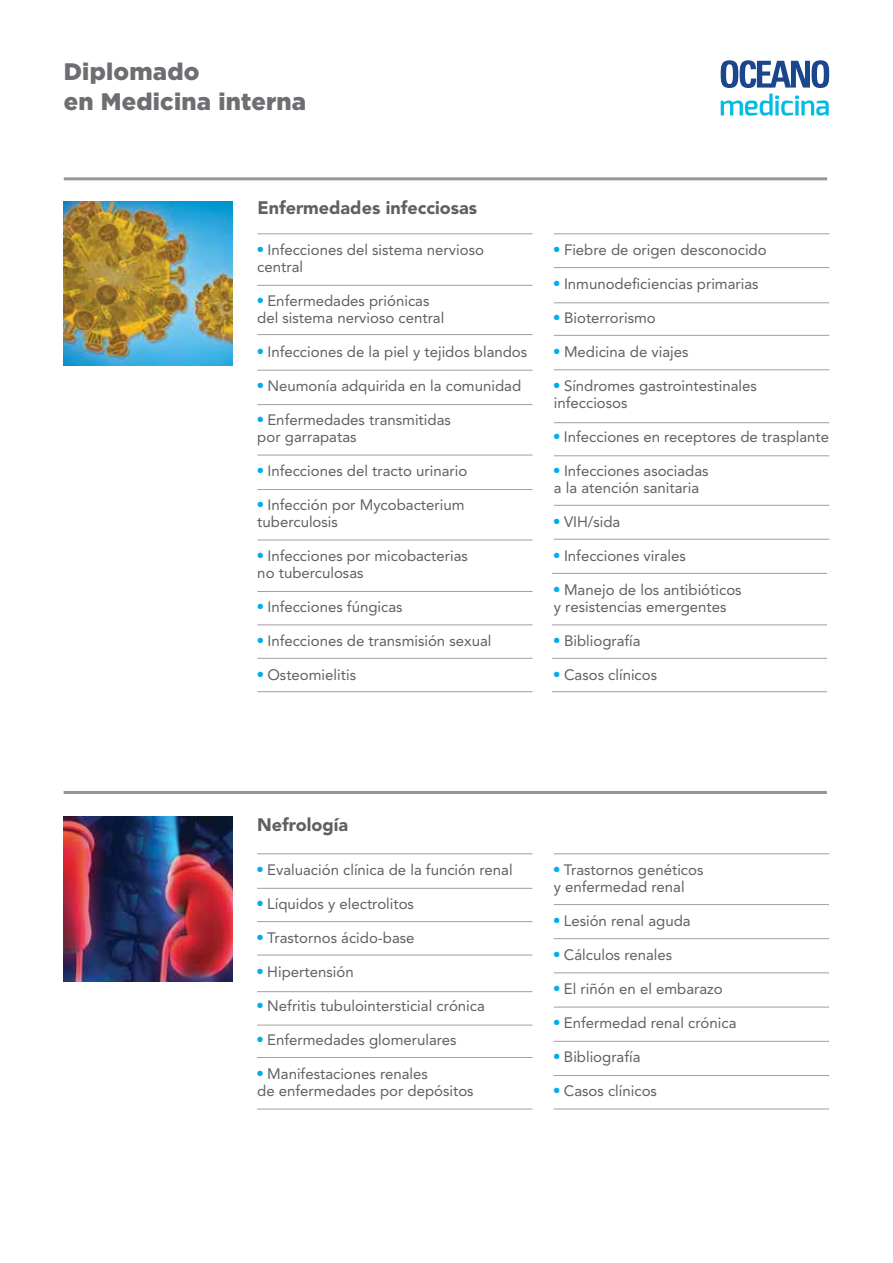
<style>
.page{position:relative;width:893px;height:1263px;background:#fff}
.page>*{position:absolute;margin:0;border:0;box-sizing:border-box;transform-origin:0 0}
.t1{font:900 23.85px/30px "Gotham";letter-spacing:.01em;color:#6d6e71}
.t2{font:900 18px "Avenir";color:#5f6062}
.t3{font:15px/17px "Avenir";color:#5f6062}
</style>
<div class="page">
<svg style="left:721px;top:94px;width:108px;height:22px"></svg>
<svg style="left:721px;top:60px;width:108px;height:28px"></svg>
<hr style="left:64px;top:177px;width:763px;height:3px;background:#939598">
<hr style="left:257px;top:233px;width:276px;height:1px;background:#9d9fa2">
<hr style="left:554px;top:233px;width:275px;height:1px;background:#9d9fa2">
<hr style="left:257px;top:285px;width:276px;height:1px;background:#9d9fa2">
<hr style="left:554px;top:267px;width:275px;height:1px;background:#9d9fa2">
<hr style="left:257px;top:334px;width:276px;height:1px;background:#9d9fa2">
<hr style="left:554px;top:335px;width:275px;height:1px;background:#9d9fa2">
<hr style="left:554px;top:422px;width:275px;height:1px;background:#9d9fa2">
<hr style="left:554px;top:455px;width:275px;height:1px;background:#9d9fa2">
<hr style="left:554px;top:505px;width:275px;height:1px;background:#9d9fa2">
<hr style="left:554px;top:539px;width:275px;height:1px;background:#9d9fa2">
<hr style="left:554px;top:302px;width:275px;height:1px;background:#9d9fa2">
<hr style="left:257px;top:404px;width:276px;height:1px;background:#9d9fa2">
<hr style="left:257px;top:489px;width:276px;height:1px;background:#9d9fa2">
<hr style="left:257px;top:591px;width:276px;height:1px;background:#9d9fa2">
<hr style="left:257px;top:624px;width:276px;height:1px;background:#9d9fa2">
<hr style="left:257px;top:658px;width:276px;height:1px;background:#9d9fa2">
<hr style="left:552px;top:658px;width:275px;height:1px;background:#9d9fa2">
<hr style="left:552px;top:573px;width:275px;height:1px;background:#9d9fa2">
<hr style="left:257px;top:691px;width:276px;height:1px;background:#9d9fa2">
<hr style="left:552px;top:691px;width:275px;height:1px;background:#9d9fa2">
<hr style="left:552px;top:624px;width:275px;height:1px;background:#9d9fa2">
<hr style="left:257px;top:370px;width:276px;height:1px;background:#9d9fa2">
<hr style="left:257px;top:455px;width:276px;height:1px;background:#9d9fa2">
<hr style="left:257px;top:540px;width:276px;height:1px;background:#9d9fa2">
<hr style="left:554px;top:369px;width:275px;height:1px;background:#9d9fa2">
<img style="left:64px;top:201px;width:169px;height:164px">
<hr style="left:64px;top:791px;width:763px;height:3px;background:#939598">
<hr style="left:257px;top:853px;width:275px;height:1px;background:#9d9fa2">
<hr style="left:554px;top:853px;width:275px;height:1px;background:#9d9fa2">
<hr style="left:257px;top:888px;width:275px;height:1px;background:#9d9fa2">
<hr style="left:554px;top:904px;width:275px;height:1px;background:#9d9fa2">
<hr style="left:257px;top:921px;width:275px;height:1px;background:#9d9fa2">
<hr style="left:554px;top:972px;width:275px;height:1px;background:#9d9fa2">
<hr style="left:554px;top:1041px;width:275px;height:1px;background:#9d9fa2">
<hr style="left:554px;top:1108px;width:275px;height:1px;background:#9d9fa2">
<hr style="left:257px;top:1057px;width:275px;height:1px;background:#9d9fa2">
<hr style="left:257px;top:1109px;width:275px;height:1px;background:#9d9fa2">
<hr style="left:554px;top:938px;width:275px;height:1px;background:#9d9fa2">
<hr style="left:257px;top:991px;width:275px;height:1px;background:#9d9fa2">
<hr style="left:257px;top:1025px;width:275px;height:1px;background:#9d9fa2">
<hr style="left:257px;top:955px;width:275px;height:1px;background:#9d9fa2">
<hr style="left:554px;top:1007px;width:275px;height:1px;background:#9d9fa2">
<hr style="left:554px;top:1075px;width:275px;height:1px;background:#9d9fa2">
<img style="left:64px;top:817px;width:169px;height:165px">
<h1 class="t1" style="left:64px;top:56px;width:244px">Diplomado<br>en Medicina interna</h1>
<p class="t2" style="left:257px;top:197px;width:221px">Enfermedades infecciosas</p>
<p class="t3" style="left:257px;top:242px;width:228px"><sup>●</sup> Infecciones del sistema nervioso central</p>
<p class="t3" style="left:257px;top:293px;width:189px"><sup>●</sup> Enfermedades priónicas del sistema nervioso central</p>
<p class="t3" style="left:257px;top:344px;width:271px"><sup>●</sup> Infecciones de la piel y tejidos blandos</p>
<p class="t3" style="left:257px;top:378px;width:265px"><sup>●</sup> Neumonía adquirida en la comunidad</p>
<p class="t3" style="left:257px;top:412px;width:195px"><sup>●</sup> Enfermedades transmitidas por garrapatas</p>
<p class="t3" style="left:257px;top:463px;width:211px"><sup>●</sup> Infecciones del tracto urinario</p>
<p class="t3" style="left:257px;top:497px;width:209px"><sup>●</sup> Infección por Mycobacterium tuberculosis</p>
<p class="t3" style="left:257px;top:548px;width:212px"><sup>●</sup> Infecciones por micobacterias no tuberculosas</p>
<p class="t3" style="left:257px;top:599px;width:147px"><sup>●</sup> Infecciones fúngicas</p>
<p class="t3" style="left:257px;top:633px;width:236px"><sup>●</sup> Infecciones de transmisión sexual</p>
<p class="t3" style="left:257px;top:667px;width:100px"><sup>●</sup> Osteomielitis</p>
<p class="t3" style="left:554px;top:242px;width:214px"><sup>●</sup> Fiebre de origen desconocido</p>
<p class="t3" style="left:554px;top:276px;width:206px"><sup>●</sup> Inmunodeficiencias primarias</p>
<p class="t3" style="left:554px;top:310px;width:103px"><sup>●</sup> Bioterrorismo</p>
<p class="t3" style="left:554px;top:344px;width:136px"><sup>●</sup> Medicina de viajes</p>
<p class="t3" style="left:554px;top:378px;width:204px"><sup>●</sup> Síndromes gastrointestinales infecciosos</p>
<p class="t3" style="left:554px;top:429px;width:277px"><sup>●</sup> Infecciones en receptores de trasplante</p>
<p class="t3" style="left:554px;top:463px;width:156px"><sup>●</sup> Infecciones asociadas a la atención sanitaria</p>
<p class="t3" style="left:554px;top:514px;width:68px"><sup>●</sup> VIH/sida</p>
<p class="t3" style="left:554px;top:548px;width:133px"><sup>●</sup> Infecciones virales</p>
<p class="t3" style="left:554px;top:582px;width:189px"><sup>●</sup> Manejo de los antibióticos y resistencias emergentes</p>
<p class="t3" style="left:554px;top:633px;width:88px"><sup>●</sup> Bibliografía</p>
<p class="t3" style="left:554px;top:667px;width:105px"><sup>●</sup> Casos clínicos</p>
<p class="t2" style="left:257px;top:814px;width:92px">Nefrología</p>
<p class="t3" style="left:257px;top:862px;width:257px"><sup>●</sup> Evaluación clínica de la función renal</p>
<p class="t3" style="left:257px;top:896px;width:158px"><sup>●</sup> Líquidos y electrolitos</p>
<p class="t3" style="left:257px;top:930px;width:159px"><sup>●</sup> Trastornos ácido-base</p>
<p class="t3" style="left:257px;top:964px;width:98px"><sup>●</sup> Hipertensión</p>
<p class="t3" style="left:257px;top:998px;width:229px"><sup>●</sup> Nefritis tubulointersticial crónica</p>
<p class="t3" style="left:257px;top:1032px;width:201px"><sup>●</sup> Enfermedades glomerulares</p>
<p class="t3" style="left:257px;top:1066px;width:218px"><sup>●</sup> Manifestaciones renales<br>de enfermedades por depósitos</p>
<p class="t3" style="left:554px;top:862px;width:151px"><sup>●</sup> Trastornos genéticos y enfermedad renal</p>
<p class="t3" style="left:554px;top:913px;width:138px"><sup>●</sup> Lesión renal aguda</p>
<p class="t3" style="left:554px;top:947px;width:120px"><sup>●</sup> Cálculos renales</p>
<p class="t3" style="left:554px;top:981px;width:171px"><sup>●</sup> El riñón en el embarazo</p>
<p class="t3" style="left:554px;top:1015px;width:184px"><sup>●</sup> Enfermedad renal crónica</p>
<p class="t3" style="left:554px;top:1049px;width:88px"><sup>●</sup> Bibliografía</p>
<p class="t3" style="left:554px;top:1083px;width:105px"><sup>●</sup> Casos clínicos</p>
</div>
